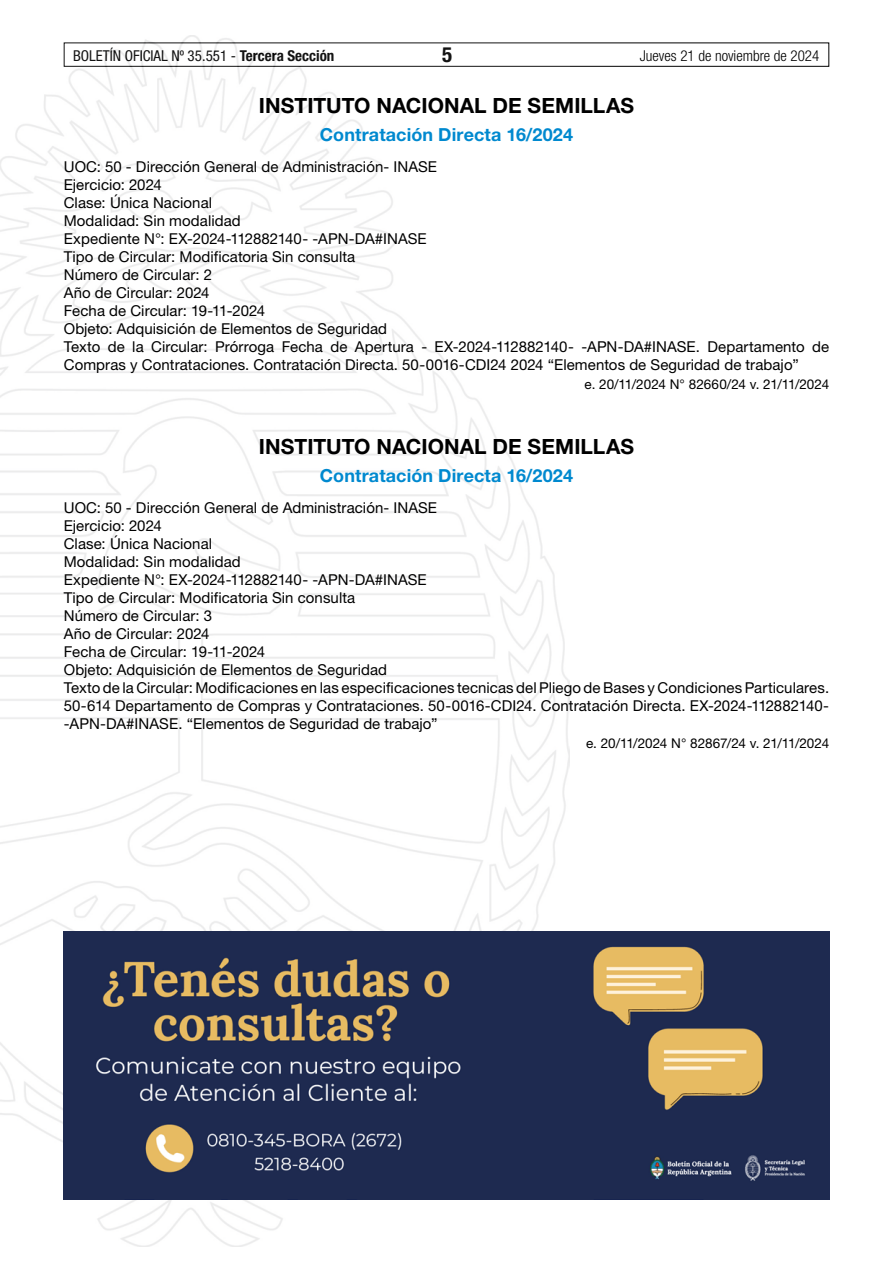
<style>
.page{position:relative;width:893px;height:1263px;background:#fff}
.page>*{position:absolute;margin:0;border:0;box-sizing:border-box;transform-origin:0 0}
.t1{font:700 21px "Helvetica Neue LT Std";color:#000}
.t2{font:700 condensed 21px "Helvetica Neue LT Std";color:#000}
.t3{font:700 18px "Helvetica Neue LT Std";letter-spacing:.005em;color:#0089cf}
.t4{font:15px/18px "Helvetica Neue LT Std";letter-spacing:.005em;color:#000}
.t5{font:condensed 15px "Helvetica Neue LT Std";color:#000}
.t6{font:300 condensed 15px "Helvetica Neue LT Std";color:#000}
.t7{font:13.5px "Helvetica Neue LT Std";letter-spacing:-.005em;color:#000}
.s1{font-weight:700}
</style>
<div class="page">
<div style="left:64px;top:43px;width:765px;height:24px;border:1px solid #000"></div>
<img style="left:0;top:35px;width:569px;height:1211px">
<img style="left:64px;top:931px;width:765px;height:268px">
<p class="t5" style="left:73px;top:47px;width:263px">BOLETÍN OFICIAL Nº 35.551 - <span class="s1">Tercera Sección</span></p>
<h1 class="t2" style="left:442px;top:42px;width:12px">5</h1>
<p class="t6" style="left:640px;top:47px;width:181px">Jueves 21 de noviembre de 2024</p>
<h1 class="t1" style="left:259px;top:92px;width:376px">INSTITUTO NACIONAL DE SEMILLAS</h1>
<p class="t3" style="left:320px;top:123px;width:255px">Contratación Directa 16/2024</p>
<p class="t4" style="left:64px;top:157px;width:767px">UOC: 50 - Dirección General de Administración- INASE<br>Ejercicio: 2024<br>Clase: Única Nacional<br>Modalidad: Sin modalidad<br>Expediente N°: EX-2024-112882140- -APN-DA#INASE<br>Tipo de Circular: Modificatoria Sin consulta<br>Número de Circular: 2<br>Año de Circular: 2024<br>Fecha de Circular: 19-11-2024<br>Objeto: Adquisición de Elementos de Seguridad<br>Texto de la Circular: Prórroga Fecha de Apertura - EX-2024-112882140- -APN-DA#INASE. Departamento de Compras y Contrataciones. Contratación Directa. 50-0016-CDI24 2024 “Elementos de Seguridad de trabajo”</p>
<p class="t7" style="left:584px;top:376px;width:246px">e. 20/11/2024 N° 82660/24 v. 21/11/2024</p>
<h1 class="t1" style="left:259px;top:434px;width:376px">INSTITUTO NACIONAL DE SEMILLAS</h1>
<p class="t3" style="left:320px;top:465px;width:255px">Contratación Directa 16/2024</p>
<p class="t4" style="left:64px;top:498px;width:767px">UOC: 50 - Dirección General de Administración- INASE<br>Ejercicio: 2024<br>Clase: Única Nacional<br>Modalidad: Sin modalidad<br>Expediente N°: EX-2024-112882140- -APN-DA#INASE<br>Tipo de Circular: Modificatoria Sin consulta<br>Número de Circular: 3<br>Año de Circular: 2024<br>Fecha de Circular: 19-11-2024<br>Objeto: Adquisición de Elementos de Seguridad<br>Texto de la Circular: Modificaciones en las especificaciones tecnicas del Pliego de Bases y Condiciones Particulares.<br>50-614 Departamento de Compras y Contrataciones. 50-0016-CDI24. Contratación Directa. EX-2024-112882140- -APN-DA#INASE. “Elementos de Seguridad de trabajo”</p>
<p class="t7" style="left:586px;top:735px;width:245px">e. 20/11/2024 N° 82867/24 v. 21/11/2024</p>
</div>
